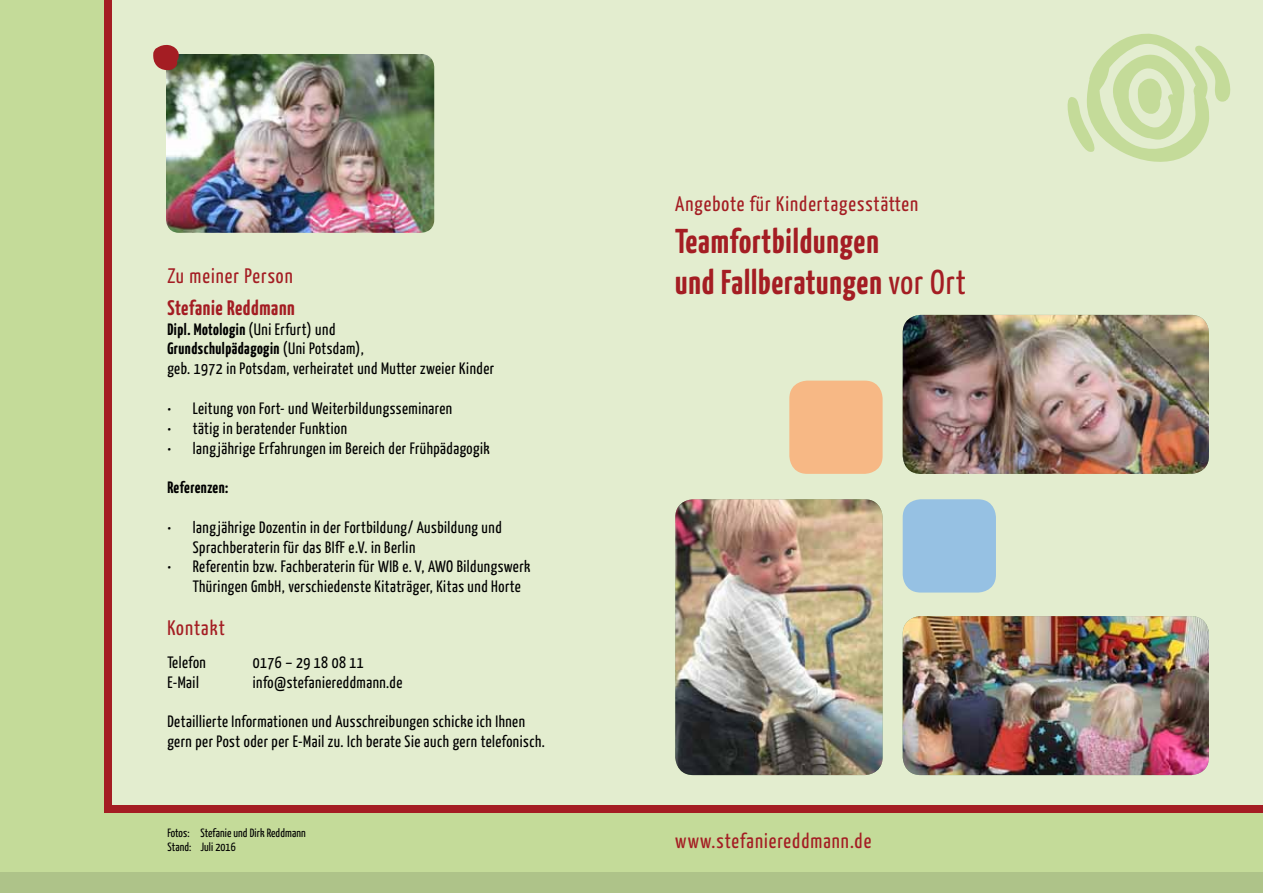
<style>
.page{position:relative;width:1263px;height:893px;background:#fff}
.page>*{position:absolute;margin:0;border:0;box-sizing:border-box;transform-origin:0 0}
.t1{font:700 34.5px/41.4px "Yanone Kaffeesatz";letter-spacing:.025em;color:#a41d23}
.t2{font:21px "Yanone Kaffeesatz";letter-spacing:.05em;color:#a41d23}
.t3{font:700 21px "Yanone Kaffeesatz";letter-spacing:.03em;color:#a41d23}
.t4{font:16.5px/19.8px "Yanone Kaffeesatz";letter-spacing:.03em;color:#000}
.t5{font:700 16.5px "Yanone Kaffeesatz";letter-spacing:.03em;color:#000}
.t6{font:12px/14.4px "Yanone Kaffeesatz";letter-spacing:.01em;color:#000}
.s1{font-weight:700}
.s2{font-weight:400}
</style>
<div class="page">
<div style="left:0;top:0;width:1263px;height:876px;background:#e3edcf"></div>
<div style="left:0;top:0;width:108px;height:876px;background:#c4db99"></div>
<img style="left:166px;top:54px;width:268px;height:179px">
<svg style="left:153px;top:44px;width:26px;height:27px"></svg>
<div style="left:0;top:806px;width:1263px;height:70px;background:#c4db99"></div>
<div style="left:0;top:872px;width:1263px;height:21px;background:#aec389"></div>
<div style="left:104px;top:805px;width:1159px;height:8px;background:#a41d23"></div>
<div style="left:104px;top:0;width:8px;height:813px;background:#a41d23"></div>
<svg style="left:1067px;top:33px;width:164px;height:129px"></svg>
<img style="left:903px;top:616px;width:306px;height:159px">
<div style="left:789px;top:381px;width:93px;height:93px;background:#f7b885;border-radius:18px"></div>
<div style="left:903px;top:499px;width:93px;height:94px;background:#96c1e3;border-radius:18px"></div>
<img style="left:675px;top:499px;width:207px;height:276px">
<img style="left:903px;top:315px;width:306px;height:159px">
<p class="t2" style="left:167px;top:263px;width:127px">Zu meiner Person</p>
<p class="t3" style="left:167px;top:295px;width:129px">Stefanie Reddmann</p>
<p class="t4" style="left:167px;top:319px;width:328px"><span class="s1">Dipl. Motologin</span> (Uni Erfurt) und<br><span class="s1">Grundschulpädagogin</span> (Uni Potsdam),<br>geb. 1972 in Potsdam, verheiratet und Mutter zweier Kinder</p>
<p class="t4" style="left:167px;top:398px;width:286px">• Leitung von Fort- und Weiterbildungsseminaren</p>
<p class="t4" style="left:167px;top:418px;width:181px">• tätig in beratender Funktion</p>
<p class="t4" style="left:167px;top:437px;width:324px">• langjährige Erfahrungen im Bereich der Frühpädagogik</p>
<p class="t5" style="left:167px;top:477px;width:63px">Referenzen:</p>
<p class="t4" style="left:193px;top:517px;width:310px;text-indent:-26px">• langjährige Dozentin in der Fortbildung/ Ausbildung und<br>Sprachberaterin für das BIfF e.V. in Berlin</p>
<p class="t4" style="left:193px;top:556px;width:339px;text-indent:-26px">• Referentin bzw. Fachberaterin für WIB e. V, AWO Bildungswerk<br>Thüringen GmbH, verschiedenste Kitaträger, Kitas und Horte</p>
<p class="t2" style="left:167px;top:615px;width:59px">Kontakt</p>
<p class="t4" style="left:167px;top:652px;width:40px">Telefon</p>
<p class="t4" style="left:253px;top:652px;width:112px">0176 – 29 18 08 11</p>
<p class="t4" style="left:167px;top:672px;width:33px">E-Mail</p>
<p class="t4" style="left:253px;top:672px;width:151px">info@stefaniereddmann.de</p>
<p class="t4" style="left:167px;top:711px;width:379px">Detaillierte Informationen und Ausschreibungen schicke ich Ihnen gern per Post oder per E-Mail zu. Ich berate Sie auch gern telefonisch.</p>
<p class="t6" style="left:167px;top:825px;width:140px">Fotos: Stefanie und Dirk Reddmann<br>Stand: Juli 2016</p>
<p class="t2" style="left:675px;top:191px;width:244px">Angebote für Kindertagesstätten</p>
<h1 class="t1" style="left:675px;top:219px;width:292px">Teamfortbildungen<br>und Fallberatungen <span class="s2">vor Ort</span></h1>
<p class="t2" style="left:675px;top:828px;width:197px">www.stefaniereddmann.de</p>
</div>
